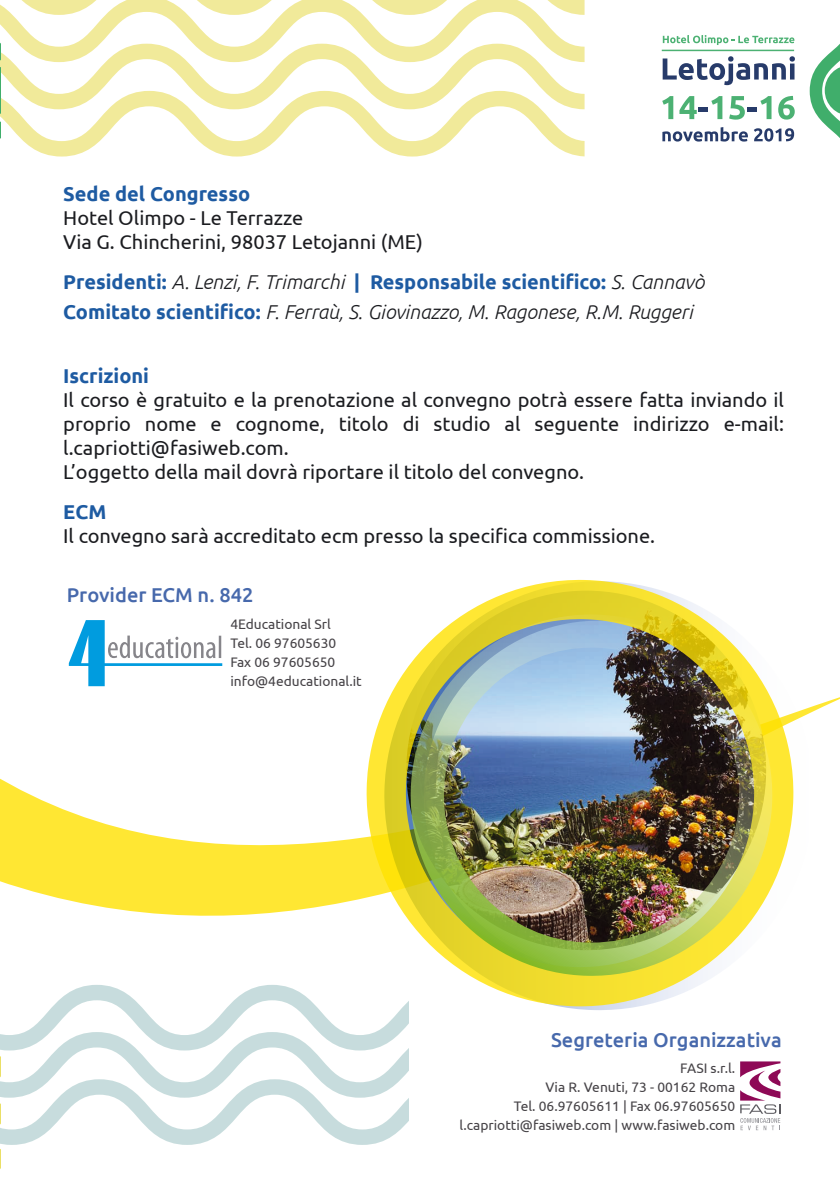
<style>
.page{position:relative;width:840px;height:1191px;background:#fff}
.page>*{position:absolute;margin:0;border:0;box-sizing:border-box;transform-origin:0 0}
.t1{font:20px/24px "Ubuntu";color:#1b1c20}
.t2{font:italic 300 20px/30px "Ubuntu";color:#1b1c20}
.t3{font:500 20px "Ubuntu";color:#4769ac}
.t4{font:700 20px "Ubuntu";color:#1e5ba2}
.t5{font:13.8px/19px "Ubuntu";color:#464347;text-align:right}
.s1{font-weight:700;font-style:normal;color:#1e5ba2}
</style>
<div class="page">
<svg style="left:0;top:663px;width:366px;height:252px"></svg>
<svg style="left:0;top:985px;width:408px;height:184px"></svg>
<svg style="left:740px;top:1061px;width:40px;height:69px"></svg>
<svg style="left:69px;top:620px;width:153px;height:66px"></svg>
<svg style="left:366px;top:580px;width:426px;height:426px"></svg>
<img style="left:408px;top:614px;width:365px;height:363px">
<svg style="left:0;top:0;width:584px;height:156px"></svg>
<svg style="left:809px;top:44px;width:31px;height:670px"></svg>
<svg style="left:662px;top:35px;width:132px;height:10px"></svg>
<svg style="left:662px;top:56px;width:132px;height:29px"></svg>
<svg style="left:662px;top:96px;width:11px;height:23px"></svg>
<svg style="left:679px;top:96px;width:43px;height:23px"></svg>
<svg style="left:729px;top:96px;width:42px;height:24px"></svg>
<svg style="left:778px;top:96px;width:16px;height:24px"></svg>
<svg style="left:662px;top:127px;width:85px;height:15px"></svg>
<svg style="left:754px;top:128px;width:39px;height:14px"></svg>
<hr style="left:661px;top:50px;width:132px;height:1px;background:#4cb173">
<p class="t4" style="left:63px;top:182px;width:188px">Sede del Congresso</p>
<p class="t1" style="left:63px;top:206px;width:361px">Hotel Olimpo - Le Terrazze<br>Via G. Chincherini, 98037 Letojanni (ME)</p>
<p class="t2" style="left:63px;top:267px;width:642px"><span class="s1">Presidenti:</span> A. Lenzi, F. Trimarchi <span class="s1">| Responsabile scientifico:</span> S. Cannavò<br><span class="s1">Comitato scientifico:</span> F. Ferraù, S. Giovinazzo, M. Ragonese, R.M. Ruggeri</p>
<p class="t4" style="left:63px;top:364px;width:87px">Iscrizioni</p>
<p class="t1" style="left:63px;top:388px;width:722px">Il corso è gratuito e la prenotazione al convegno potrà essere fatta inviando il proprio nome e cognome, titolo di studio al seguente indirizzo e-mail: l.capriotti@fasiweb.com.<br>L’oggetto della mail dovrà riportare il titolo del convegno.</p>
<p class="t4" style="left:63px;top:500px;width:45px">ECM</p>
<p class="t1" style="left:63px;top:524px;width:593px">Il convegno sarà accreditato ecm presso la specifica commissione.</p>
<p class="t3" style="left:67px;top:582px;width:188px">Provider ECM n. 842</p>
<p class="t5" style="left:230px;top:614px;width:133px;text-align:left">4Educational Srl<br>Tel. 06 97605630<br>Fax 06 97605650 info@4educational.it</p>
<p class="t3" style="left:551px;top:1026px;width:232px">Segreteria Organizzativa</p>
<p class="t5" style="left:459px;top:1058px;width:277px">FASI s.r.l.<br>Via R. Venuti, 73 - 00162 Roma<br>Tel. 06.97605611 | Fax 06.97605650 l.capriotti@fasiweb.com | www.fasiweb.com</p>
</div>
